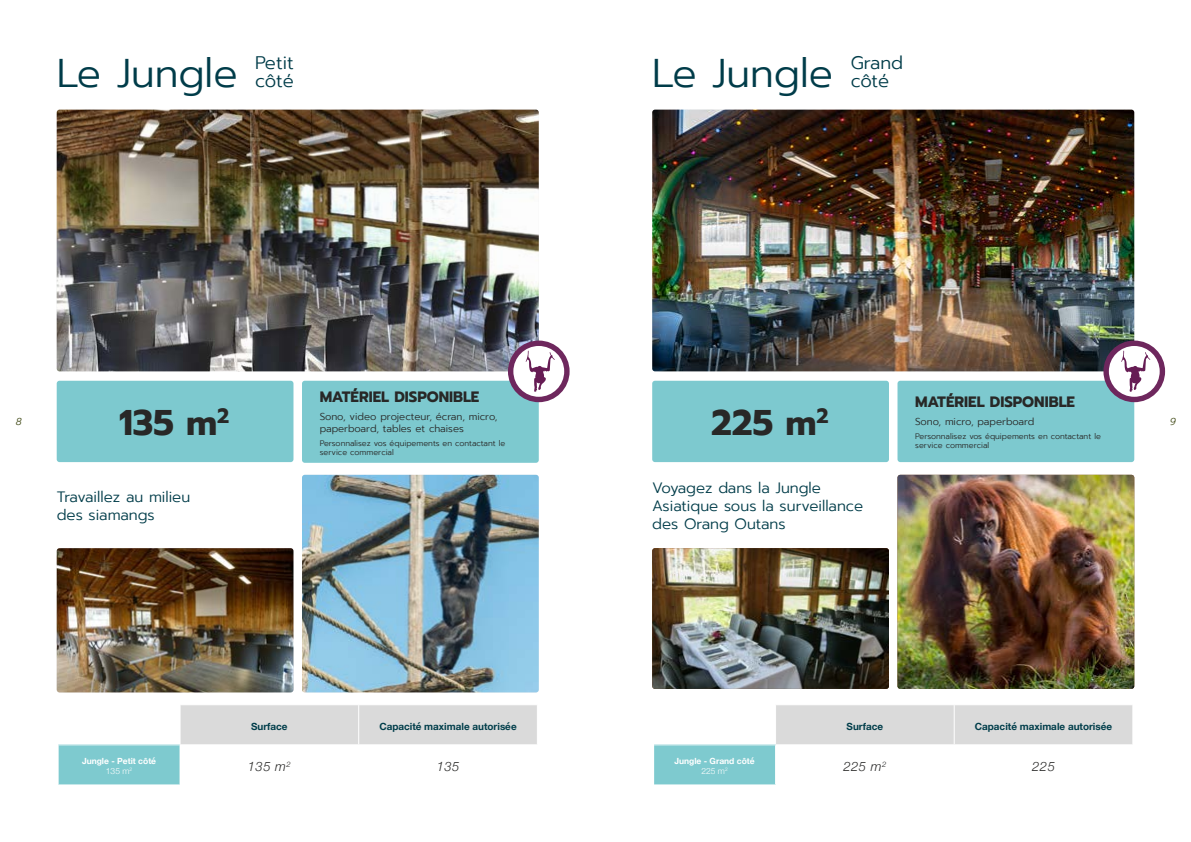
<style>
.page{position:relative;width:1191px;height:842px;background:#fff}
.page>*{position:absolute;margin:0;border:0;box-sizing:border-box;transform-origin:0 0}
.t1{font:300 40px "Prompt";color:#003c49}
.t2{font:700 35.6px "Prompt";color:#282827}
.t3{font:300 18.2px "Prompt";letter-spacing:-.015em;color:#003c49}
.t4{font:300 15px/18px "Prompt";color:#003c49}
.t5{font:700 15px "Prompt";color:#282827}
.t6{font:italic 300 13px "Helvetica Neue";letter-spacing:.04em;color:#282827}
.t7{font:300 10px/12px "Prompt";color:#282827}
.t8{font:italic 300 10px "Prompt";color:#404916}
.t9{font:700 9.9px "Helvetica Neue";color:#003d4a}
.t10{font:700 8.5px/10.2px "Helvetica Neue";color:#fff;text-align:center}
.t11{font:300 8px/9.6px "Prompt";color:#282827}
.s1{font-weight:300}
</style>
<div class="page">
<img style="left:57px;top:110px;width:482px;height:261px">
<img style="left:652px;top:110px;width:482px;height:261px">
<img style="left:302px;top:475px;width:237px;height:217px">
<img style="left:57px;top:548px;width:236px;height:144px">
<div style="left:57px;top:381px;width:236px;height:81px;background:#7dc9cf;border-radius:3px"></div>
<div style="left:652px;top:381px;width:237px;height:81px;background:#7dc9cf;border-radius:3px"></div>
<div style="left:302px;top:381px;width:237px;height:82px;background:#7dc9cf;border-radius:3px"></div>
<div style="left:897px;top:381px;width:237px;height:81px;background:#7dc9cf;border-radius:3px"></div>
<svg style="left:510px;top:343px;width:57px;height:56px"></svg>
<div style="left:508px;top:341px;width:61px;height:61px;border:5px solid #6e275d;border-radius:50%"></div>
<svg style="left:525px;top:351px;width:30px;height:41px"></svg>
<svg style="left:1106px;top:343px;width:56px;height:56px"></svg>
<div style="left:1103px;top:341px;width:62px;height:61px;border:5px solid #6e275d;border-radius:50%"></div>
<svg style="left:1121px;top:351px;width:29px;height:41px"></svg>
<img style="left:897px;top:475px;width:237px;height:214px">
<img style="left:652px;top:548px;width:237px;height:141px">
<div style="left:181px;top:705px;width:356px;height:39px;background:#dadada"></div>
<div style="left:58px;top:745px;width:122px;height:40px;background:#7ecacf"></div>
<hr style="left:358px;top:705px;width:1px;height:39px;background:#fff">
<hr style="left:58px;top:745px;width:1px;height:39px;background:#fff">
<hr style="left:58px;top:784px;width:122px;height:1px;background:#fff">
<div style="left:776px;top:705px;width:356px;height:39px;background:#dadada"></div>
<div style="left:653px;top:745px;width:122px;height:40px;background:#7ecacf"></div>
<hr style="left:954px;top:705px;width:1px;height:39px;background:#fff">
<hr style="left:653px;top:745px;width:1px;height:39px;background:#fff">
<hr style="left:653px;top:784px;width:122px;height:1px;background:#fff">
<h1 class="t1" style="left:57px;top:45px;width:238px">Le Jungle <sup>Petit</sup></h1>
<h3 class="t3" style="left:255px;top:68px;width:40px">côté</h3>
<h1 class="t1" style="left:652px;top:45px;width:252px">Le Jungle <sup>Grand</sup></h1>
<h3 class="t3" style="left:850px;top:68px;width:40px">côté</h3>
<h3 class="t5" style="left:320px;top:385px;width:161px">MATÉRIEL DISPONIBLE</h3>
<p class="t7" style="left:320px;top:410px;width:179px">Sono, video projecteur, écran, micro, paperboard, tables et chaises</p>
<p class="t11" style="left:320px;top:438px;width:187px">Personnalisez vos équipements en contactant le service commercial</p>
<h3 class="t5" style="left:915px;top:390px;width:161px">MATÉRIEL DISPONIBLE</h3>
<p class="t7" style="left:915px;top:415px;width:121px">Sono, micro, paperboard</p>
<p class="t11" style="left:915px;top:431px;width:187px">Personnalisez vos équipements en contactant le service commercial</p>
<h2 class="t2" style="left:119px;top:396px;width:112px">135 m<sup>2</sup></h2>
<h2 class="t2" style="left:711px;top:396px;width:119px">225 m<sup>2</sup></h2>
<p class="t8" style="left:16px;top:415px;width:7px">8</p>
<p class="t8" style="left:1169px;top:415px;width:7px">9</p>
<h3 class="t4" style="left:57px;top:487px;width:135px">Travaillez au milieu des siamangs</h3>
<h3 class="t4" style="left:652px;top:479px;width:212px">Voyagez dans la Jungle<br>Asiatique sous la surveillance des Orang Outans</h3>
<p class="t9" style="left:251px;top:718px;width:38px">Surface</p>
<p class="t9" style="left:379px;top:718px;width:139px">Capacité maximale autorisée</p>
<p class="t10" style="left:82px;top:756px;width:76px">Jungle - Petit côté<br><span class="s1">135 m</span><sup>2</sup></p>
<h3 class="t6" style="left:248px;top:756px;width:44px">135 m<sup>2</sup></h3>
<h3 class="t6" style="left:437px;top:756px;width:24px">135</h3>
<p class="t9" style="left:846px;top:718px;width:38px">Surface</p>
<p class="t9" style="left:975px;top:718px;width:139px">Capacité maximale autorisée</p>
<p class="t10" style="left:674px;top:756px;width:82px">Jungle - Grand côté<br><span class="s1">225 m</span><sup>2</sup></p>
<h3 class="t6" style="left:843px;top:756px;width:44px">225 m<sup>2</sup></h3>
<h3 class="t6" style="left:1032px;top:756px;width:24px">225</h3>
</div>
